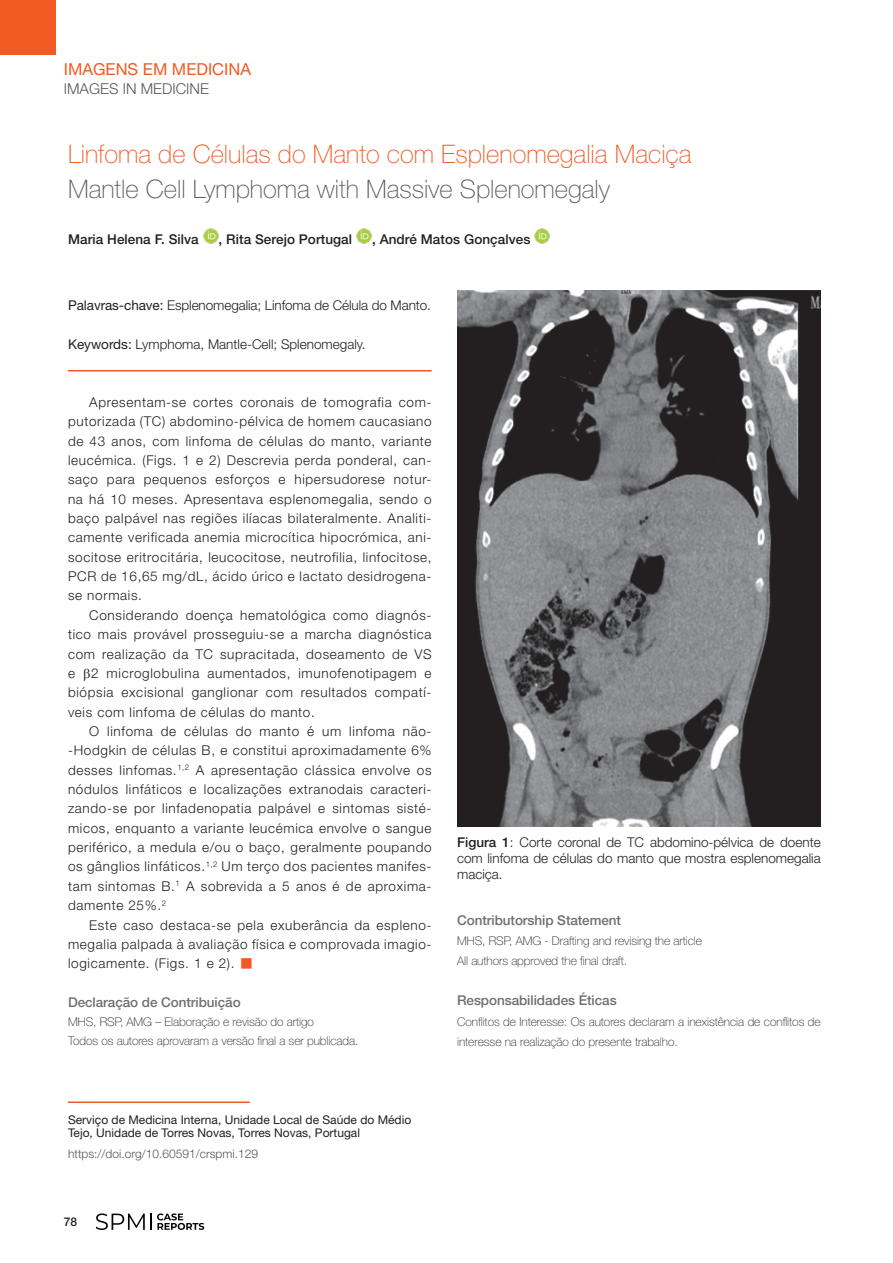
<style>
.page{position:relative;width:893px;height:1263px;background:#fff}
.page>*{position:absolute;margin:0;border:0;box-sizing:border-box;transform-origin:0 0}
.t1{font:100 25.5px "Helvetica Neue LT Std";color:#f15a22}
.t2{font:100 25.5px "Helvetica Neue LT Std";color:#58595b}
.t3{font:16.5px "Helvetica Neue LT Std";color:#f15a22}
.t4{font:300 15px "Helvetica Neue LT Std";color:#58595b}
.t5{font:300 13.5px/19.4px "Helvetica Neue LT Std";letter-spacing:.05em;color:#231f20;text-align:justify}
.t6{font:500 13.5px "Helvetica Neue LT Std";letter-spacing:-.005em;color:#6d6f71}
.t7{font:500 13.5px "Helvetica Neue LT Std";letter-spacing:.005em;color:#231f20}
.t8{font:300 13.5px "Helvetica Neue LT Std";letter-spacing:-.005em;color:#231f20}
.t9{font:300 13.5px "Helvetica Neue LT Std";color:#231f20}
.t10{font:100 12px/20.1px "Helvetica Neue LT Std";letter-spacing:-.005em;color:#231f20}
.t11{font:12px/13.5px "Helvetica Neue LT Std";color:#231f20}
.t12{font:300 12px "Helvetica Neue LT Std";color:#58595b}
.t13{font:500 12px "Helvetica Neue LT Std";color:#231f20}
.s1{font-weight:400}
.s2{color:#f15a22}
.s3{font-weight:500}
</style>
<div class="page">
<svg style="left:96px;top:1213px;width:108px;height:17px"></svg>
<div style="left:0;top:0;width:55px;height:55px;background:#f15a22"></div>
<hr style="left:68px;top:370px;width:364px;height:1px;background:#f15a22">
<img style="left:203px;top:228px;width:16px;height:16px">
<img style="left:356px;top:228px;width:16px;height:16px">
<img style="left:534px;top:228px;width:16px;height:16px">
<hr style="left:68px;top:1101px;width:182px;height:2px;background:#f15a22">
<img style="left:457px;top:291px;width:364px;height:535px">
<p class="t3" style="left:64px;top:59px;width:189px">IMAGENS EM MEDICINA</p>
<p class="t4" style="left:64px;top:80px;width:147px">IMAGES IN MEDICINE</p>
<h1 class="t1" style="left:68px;top:139px;width:625px">Linfoma de Células do Manto com Esplenomegalia Maciça</h1>
<h1 class="t2" style="left:68px;top:174px;width:544px">Mantle Cell Lymphoma with Massive Splenomegaly</h1>
<p class="t7" style="left:68px;top:231px;width:132px">Maria Helena F. Silva</p>
<p class="t7" style="left:219px;top:231px;width:135px">, Rita Serejo Portugal</p>
<p class="t7" style="left:372px;top:231px;width:160px">, André Matos Gonçalves</p>
<p class="t8" style="left:68px;top:297px;width:364px"><span class="s1">Palavras-chave:</span> Esplenomegalia; Linfoma de Célula do Manto.</p>
<p class="t9" style="left:68px;top:336px;width:299px"><span class="s1">Keywords:</span> Lymphoma, Mantle-Cell; Splenomegaly.</p>
<p class="t5" style="left:68px;top:392px;width:365px;text-indent:21px">Apresentam-se cortes coronais de tomografia com&shy;putorizada (TC) abdomino-pélvica de homem caucasiano de 43 anos, com linfoma de células do manto, variante leucémica. (Figs. 1 e 2) Descrevia perda ponderal, can&shy;saço para pequenos esforços e hipersudorese notur&shy;na há 10 meses. Apresentava esplenomegalia, sendo o baço palpável nas regiões ilíacas bilateralmente. Analiti&shy;camente verificada anemia microcítica hipocrómica, ani&shy;socitose eritrocitária, leucocitose, neutrofilia, linfocitose, PCR de 16,65 mg/dL, ácido úrico e lactato desidrogena&shy;se normais.</p>
<p class="t5" style="left:68px;top:605px;width:365px;text-indent:21px">Considerando doença hematológica como diagnós&shy;tico mais provável prosseguiu-se a marcha diagnóstica com realização da TC supracitada, doseamento de VS e 2 microglobulina aumentados, imunofenotipagem e biópsia excisional ganglionar com resultados compatí&shy;veis com linfoma de células do manto.</p>
<p class="t5" style="left:68px;top:721px;width:365px;text-indent:21px">O linfoma de células do manto é um linfoma não--Hodgkin de células B, e constitui aproximadamente 6% desses linfomas.<sup>1,2</sup> A apresentação clássica envolve os nódulos linfáticos e localizações extranodais caracteri&shy;zando-se por linfadenopatia palpável e sintomas sisté&shy;micos, enquanto a variante leucémica envolve o sangue periférico, a medula e/ou o baço, geralmente poupando os gânglios linfáticos.<sup>1,2</sup> Um terço dos pacientes manifes&shy;tam sintomas B.<sup>1</sup> A sobrevida a 5 anos é de aproxima&shy;damente 25%.<sup>2</sup></p>
<p class="t5" style="left:68px;top:915px;width:365px;text-indent:21px">Este caso destaca-se pela exuberância da espleno&shy;megalia palpada à avaliação física e comprovada imagio&shy;logicamente. (Figs. 1 e 2). <span class="s2">■</span></p>
<p class="t6" style="left:68px;top:994px;width:174px">Declaração de Contribuição</p>
<p class="t10" style="left:68px;top:1012px;width:292px;line-height:19px">MHS, RSP, AMG – Elaboração e revisão do artigo<br>Todos os autores aprovaram a versão final a ser publicada.</p>
<p class="t5" style="left:457px;top:833px;width:365px;line-height:16.2px"><span class="s3">Figura 1</span>: Corte coronal de TC abdomino-pélvica de doente com linfoma de células do manto que mostra esplenomegalia maciça.</p>
<p class="t6" style="left:457px;top:912px;width:165px">Contributorship Statement</p>
<p class="t10" style="left:457px;top:930px;width:247px">MHS, RSP, AMG - Drafting and revising the article<br>All authors approved the final draft.</p>
<p class="t6" style="left:457px;top:992px;width:161px">Responsabilidades Éticas</p>
<p class="t10" style="left:457px;top:1011px;width:365px">Conflitos de Interesse: Os autores declaram a inexistência de conflitos de interesse na realização do presente trabalho.</p>
<p class="t11" style="left:68px;top:1112px;width:345px">Serviço de Medicina Interna, Unidade Local de Saúde do Médio<br>Tejo, Unidade de Torres Novas, Torres Novas, Portugal</p>
<p class="t12" style="left:68px;top:1147px;width:192px">https://doi.org/10.60591/crspmi.129</p>
<p class="t13" style="left:64px;top:1215px;width:15px">78</p>
</div>
